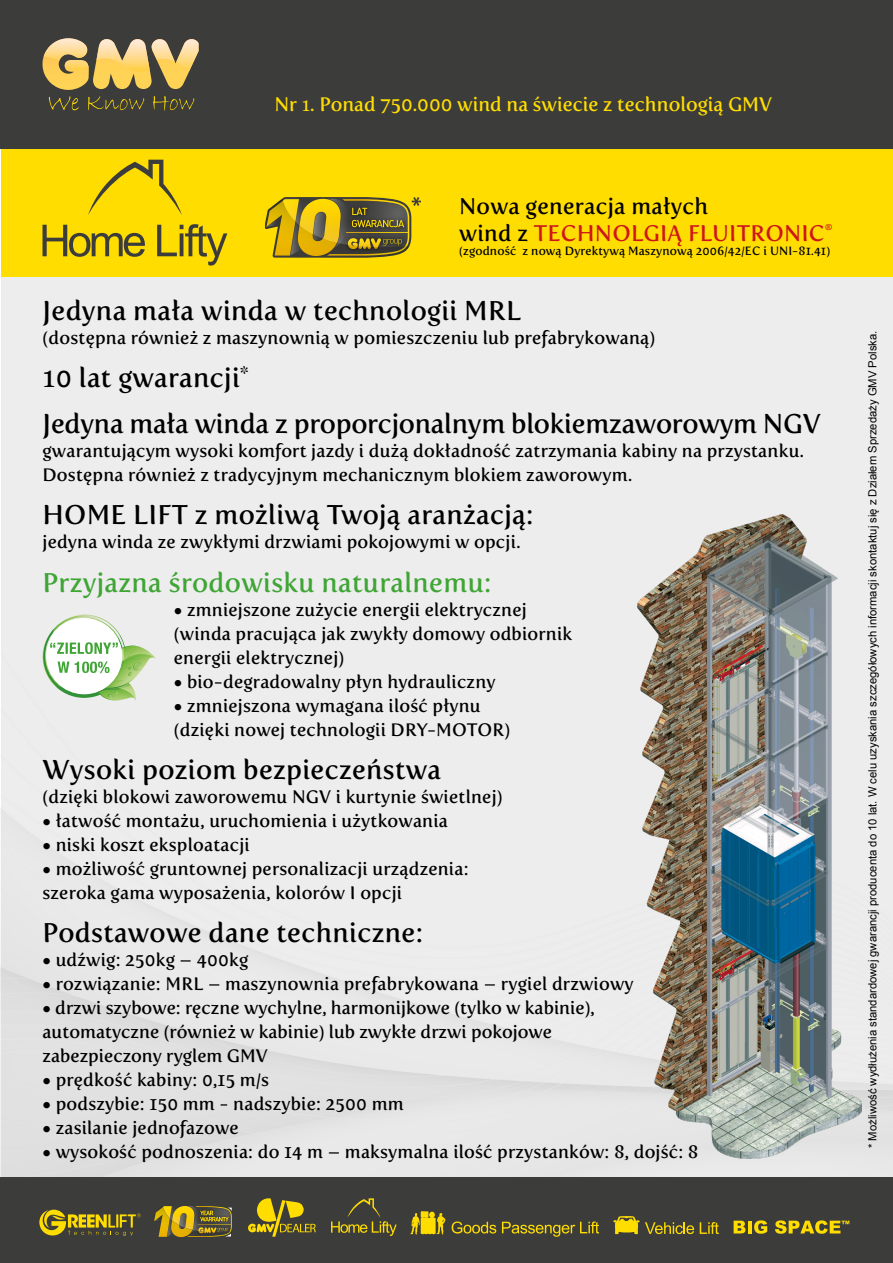
<style>
.page{position:relative;width:893px;height:1263px;background:#fff}
.page>*{position:absolute;margin:0;border:0;box-sizing:border-box;transform-origin:0 0}
.t1{font:27px "Fertigo Pro";letter-spacing:.01em;color:#000}
.t2{font:27px/46.2px "Fertigo Pro";letter-spacing:-.01em;color:#000}
.t3{font:27px "Fertigo Pro";letter-spacing:.01em;color:#3fa535}
.t4{font:22.5px/27px "Fertigo Pro";letter-spacing:.01em;color:#000}
.t5{font:19.5px "Fertigo Pro";color:#fd0}
.t6{font:18px/24px "Fertigo Pro";letter-spacing:.01em;color:#000}
.t7{font:12px "Fertigo Pro";letter-spacing:.01em;color:#000}
.t8{font:11.25px "Arial";color:#000}
.s1{font-family:"Georgia"}
.s2{color:#cd171a}
.s3{font-family:"Georgia";font-size:30px}
</style>
<div class="page">
<img style="left:0;top:276px;width:893px;height:902px">
<div style="left:1px;top:149px;width:892px;height:127px;background:#fd0"></div>
<img style="left:637px;top:514px;width:225px;height:645px">
<svg style="left:88px;top:160px;width:94px;height:55px"></svg>
<svg style="left:43px;top:225px;width:102px;height:32px"></svg>
<svg style="left:157px;top:224px;width:70px;height:42px"></svg>
<svg style="left:266px;top:197px;width:155px;height:61px"></svg>
<svg style="left:42px;top:614px;width:114px;height:89px"></svg>
<div style="left:0;top:0;width:893px;height:149px;background:#3c3c3b"></div>
<svg style="left:43px;top:38px;width:156px;height:52px"></svg>
<svg style="left:49px;top:96px;width:145px;height:15px"></svg>
<div style="left:0;top:1178px;width:893px;height:85px;background:#3c3c3b"></div>
<svg style="left:154px;top:1206px;width:78px;height:32px"></svg>
<img style="left:187px;top:1206px;width:11px;height:24px">
<svg style="left:39px;top:1209px;width:102px;height:27px"></svg>
<svg style="left:248px;top:1198px;width:68px;height:39px"></svg>
<svg style="left:734px;top:1221px;width:11px;height:12px"></svg>
<hr style="left:748px;top:1221px;width:4px;height:12px;background:#fd0">
<svg style="left:754px;top:1220px;width:13px;height:14px"></svg>
<svg style="left:775px;top:1220px;width:74px;height:14px"></svg>
<svg style="left:331px;top:1198px;width:66px;height:38px"></svg>
<svg style="left:452px;top:1221px;width:44px;height:12px"></svg>
<svg style="left:502px;top:1221px;width:97px;height:16px"></svg>
<svg style="left:410px;top:1211px;width:36px;height:23px"></svg>
<svg style="left:613px;top:1216px;width:81px;height:18px"></svg>
<svg style="left:700px;top:1222px;width:19px;height:12px"></svg>
<p class="t5" style="left:274px;top:93px;width:499px">Nr <span class="s1">1</span>. Ponad 750.000 wind na świecie z technologią GMV</p>
<p class="t4" style="left:459px;top:193px;width:374px">Nowa generacja małych<br>wind z <span class="s2">TECHNOLGIĄ FLUITRONIC</span><sup>®</sup></p>
<p class="t7" style="left:459px;top:244px;width:373px">(zgodność z nową Dyrektywą Maszynową 2006/42/EC i UNI-81.41)</p>
<h1 class="t1" style="left:43px;top:295px;width:480px">Jedyna mała winda w technologii MRL</h1>
<p class="t6" style="left:43px;top:326px;width:614px">(dostępna również z maszynownią w pomieszczeniu lub prefabrykowaną)</p>
<h1 class="t2" style="left:43px;top:355px;width:780px"><span class="s3">1</span>0 lat gwarancji<sup>*<br></sup>Jedyna mała winda z proporcjonalnym blokiemzaworowym NGV</h1>
<p class="t6" style="left:43px;top:439px;width:763px">gwarantującym wysoki komfort jazdy i dużą dokładność zatrzymania kabiny na przystanku.<br>Dostępna również z tradycyjnym mechanicznym blokiem zaworowym.</p>
<h1 class="t1" style="left:43px;top:499px;width:492px">HOME LIFT z możliwą Twoją aranżacją:</h1>
<p class="t6" style="left:43px;top:530px;width:479px">jedyna winda ze zwykłymi drzwiami pokojowymi w opcji.</p>
<h1 class="t3" style="left:43px;top:566px;width:450px">Przyjazna środowisku naturalnemu:</h1>
<p class="t6" style="left:174px;top:597px;width:400px">• zmniejszone zużycie energii elektrycznej (winda pracująca jak zwykły domowy odbiornik energii elektrycznej)</p>
<p class="t6" style="left:174px;top:669px;width:323px">• bio-degradowalny płyn hydrauliczny</p>
<p class="t6" style="left:174px;top:693px;width:338px">• zmniejszona wymagana ilość płynu (dzięki nowej technologii DRY-MOTOR)</p>
<h1 class="t1" style="left:43px;top:753px;width:400px">Wysoki poziom bezpieczeństwa</h1>
<p class="t6" style="left:43px;top:784px;width:462px">(dzięki blokowi zaworowemu NGV i kurtynie świetlnej)</p>
<p class="t6" style="left:43px;top:808px;width:407px">• łatwość montażu, uruchomienia i użytkowania</p>
<p class="t6" style="left:43px;top:832px;width:209px">• niski koszt eksploatacji</p>
<p class="t6" style="left:43px;top:856px;width:428px">• możliwość gruntownej personalizacji urządzenia: szeroka gama wyposażenia, kolorów I opcji</p>
<h1 class="t1" style="left:43px;top:917px;width:382px">Podstawowe dane techniczne:</h1>
<p class="t6" style="left:43px;top:948px;width:207px">• udźwig: 250kg – 400kg</p>
<p class="t6" style="left:43px;top:972px;width:593px">• rozwiązanie: MRL – maszynownia prefabrykowana – rygiel drzwiowy</p>
<p class="t6" style="left:43px;top:996px;width:554px">• drzwi szybowe: ręczne wychylne, harmonijkowe (tylko w kabinie), automatyczne (również w kabinie) lub zwykłe drzwi pokojowe zabezpieczony ryglem GMV</p>
<p class="t6" style="left:43px;top:1068px;width:228px">• prędkość kabiny: 0,15 m/s</p>
<p class="t6" style="left:43px;top:1092px;width:363px">• podszybie: 150 mm - nadszybie: 2500 mm</p>
<p class="t6" style="left:43px;top:1116px;width:198px">• zasilanie jednofazowe</p>
<p class="t6" style="left:43px;top:1140px;width:658px">• wysokość podnoszenia: do 14 m – maksymalna ilość przystanków: 8, dojść: 8</p>
<p class="t8" style="left:865px;top:1148px;width:819px;rotate:-90deg">* Możliwość wydłużenia standardowej gwarancji producenta do 10 lat. W celu uzyskania szczegółowych informacji skontaktuj się z Działem Sprzedaży GMV Polska.</p>
</div>
